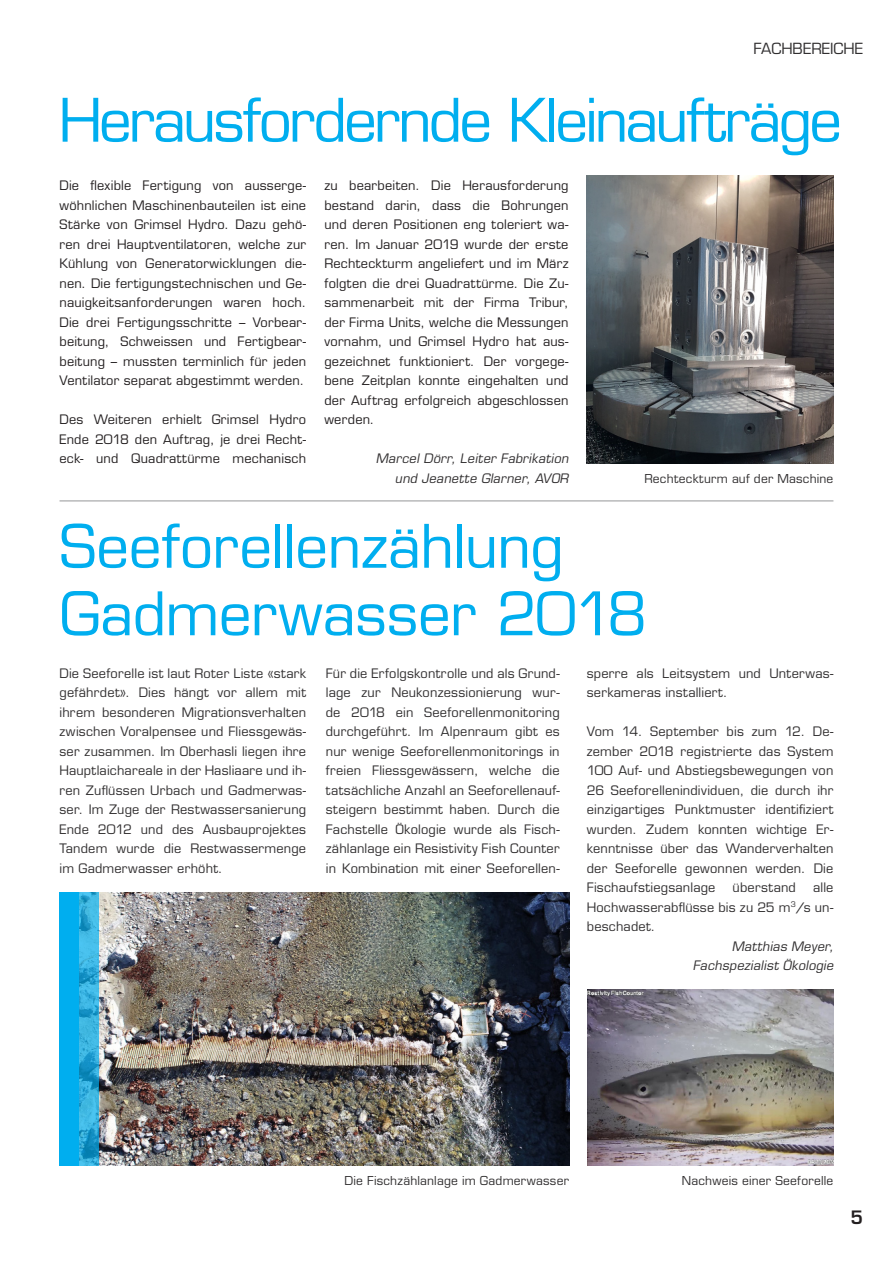
<style>
.page{position:relative;width:893px;height:1263px;background:#fff}
.page>*{position:absolute;margin:0;border:0;box-sizing:border-box;transform-origin:0 0}
.TITEL_2-zeilig{font:58.5px/67.5px "Eurostile LT Std";letter-spacing:-.015em;color:#00aeef}
.TITEL_2-zeilig-2{font:58.5px "Eurostile LT Std";letter-spacing:-.05em;color:#00aeef}
.t1{font:600 18px "Eurostile LT Std";color:#231f20}
.t2{font:15px "Eurostile LT Std";letter-spacing:-.005em;color:#312f30}
.Absatz_Text{font:12.75px/19.5px "Eurostile LT Std";letter-spacing:.015em;color:#312f30;text-align:justify}
.Absatz_Text-2{font:12.75px/19.5px "Eurostile LT Std";letter-spacing:.015em;color:#231f20;text-align:justify}
.Autor-kursiv{font:italic 12.75px/19.5px "Eurostile LT Std";color:#312f30;text-align:right}
.Bildlegenden{font:12px "Eurostile LT Std";letter-spacing:.015em;color:#312f30}
</style>
<div class="page">
<img style="left:99px;top:892px;width:471px;height:273px">
<img style="left:588px;top:990px;width:245px;height:175px">
<hr style="left:60px;top:501px;width:773px;height:1px;background:#7a7c7f">
<svg style="left:79px;top:892px;width:20px;height:273px;background:#32acd9"></svg>
<div style="left:60px;top:892px;width:19px;height:273px;background:#00aeef"></div>
<img style="left:587px;top:175px;width:246px;height:288px">
<p class="t2" style="left:753px;top:39px;width:111px">FACHBEREICHE</p>
<p class="TITEL_2-zeilig-2" style="left:58px;top:85px;width:785px">Herausfordernde Kleinaufträge</p>
<p class="Absatz_Text-2" style="left:60px;top:176px;width:248px">Die flexible Fertigung von ausserge&shy;wöhnlichen Maschinenbauteilen ist eine Stärke von Grimsel Hydro. Dazu gehö&shy;ren drei Hauptventilatoren, welche zur Kühlung von Generatorwicklungen die&shy;nen. Die fertigungstechnischen und Ge&shy;nauigkeitsanforderungen waren hoch.<br>Die drei Fertigungsschritte – Vorbear&shy;beitung, Schweissen und Fertigbear&shy;beitung – mussten terminlich für jeden Ventilator separat abgestimmt werden.</p>
<p class="Absatz_Text-2" style="left:60px;top:410px;width:248px">Des Weiteren erhielt Grimsel Hydro Ende 2018 den Auftrag, je drei Recht&shy;eck- und Quadrattürme mechanisch</p>
<p class="Absatz_Text-2" style="left:324px;top:176px;width:246px">zu bearbeiten. Die Herausforderung bestand darin, dass die Bohrungen und deren Positionen eng toleriert wa&shy;ren. Im Januar 2019 wurde der erste Rechteckturm angeliefert und im März folgten die drei Quadrattürme. Die Zu&shy;sammenarbeit mit der Firma Tribur, der Firma Units, welche die Messungen vornahm, und Grimsel Hydro hat aus&shy;gezeichnet funktioniert. Der vorgege&shy;bene Zeitplan konnte eingehalten und der Auftrag erfolgreich abgeschlossen werden.</p>
<p class="Autor-kursiv" style="left:376px;top:449px;width:197px">Marcel Dörr, Leiter Fabrikation und Jeanette Glarner, AVOR</p>
<p class="Bildlegenden" style="left:644px;top:471px;width:190px">Rechteckturm auf der Maschine</p>
<p class="TITEL_2-zeilig" style="left:60px;top:513px;width:589px">Seeforellenzählung<br>Gadmerwasser 2018</p>
<p class="Absatz_Text" style="left:60px;top:663px;width:248px">Die Seeforelle ist laut Roter Liste «stark gefährdet». Dies hängt vor allem mit ihrem besonderen Migrationsverhalten zwischen Voralpensee und Fliessgewäs&shy;ser zusammen. Im Oberhasli liegen ihre Hauptlaichareale in der Hasliaare und ih&shy;ren Zuflüssen Urbach und Gadmerwas&shy;ser. Im Zuge der Restwassersanierung Ende 2012 und des Ausbauprojektes Tandem wurde die Restwassermenge im Gadmerwasser erhöht.</p>
<p class="Absatz_Text" style="left:326px;top:663px;width:235px">Für die Erfolgskontrolle und als Grund&shy;lage zur Neukonzessionierung wur&shy;de 2018 ein Seeforellenmonitoring durchgeführt. Im Alpenraum gibt es nur wenige Seeforellenmonitorings in freien Fliessgewässern, welche die tatsächliche Anzahl an Seeforellenauf&shy;steigern bestimmt haben. Durch die Fachstelle Ökologie wurde als Fisch&shy;zählanlage ein Resistivity Fish Counter in Kombination mit einer Seeforellen-</p>
<p class="Absatz_Text" style="left:587px;top:663px;width:248px">sperre als Leitsystem und Unterwas&shy;serkameras installiert.</p>
<p class="Absatz_Text" style="left:587px;top:722px;width:248px">Vom 14. September bis zum 12. De&shy;zember 2018 registrierte das System 100 Auf- und Abstiegsbewegungen von 26 Seeforellenindividuen, die durch ihr einzigartiges Punktmuster identifiziert wurden. Zudem konnten wichtige Er&shy;kenntnisse über das Wanderverhalten der Seeforelle gewonnen werden. Die Fischaufstiegsanlage</p>
<p class="Absatz_Text" style="left:587px;top:878px;width:248px;text-indent:226px">alle Hochwasserabflüsse bis zu 25 m<sup>3</sup>/s un&shy;beschadet.</p>
<p class="Autor-kursiv" style="left:693px;top:936px;width:145px">Matthias Meyer,<br>Fachspezialist Ökologie</p>
<p class="Absatz_Text" style="left:733px;top:878px;width:65px">überstand</p>
<p class="Bildlegenden" style="left:345px;top:1173px;width:226px">Die Fischzählanlage im Gadmerwasser</p>
<p class="Bildlegenden" style="left:682px;top:1173px;width:153px">Nachweis einer Seeforelle</p>
<h2 class="t1" style="left:850px;top:1206px;width:14px">5</h2>
</div>
